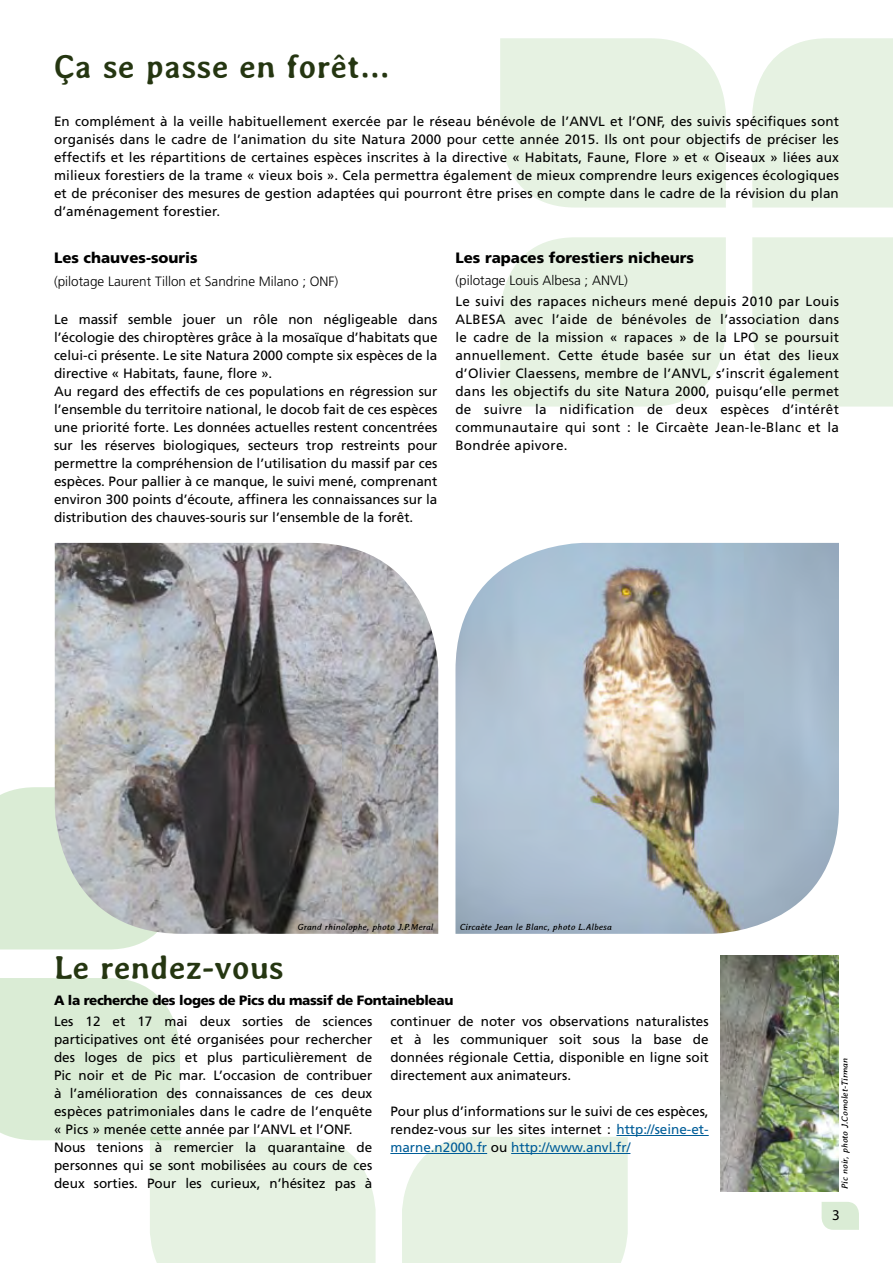
<style>
.page{position:relative;width:893px;height:1263px;background:#fff}
.page>*{position:absolute;margin:0;border:0;box-sizing:border-box;transform-origin:0 0}
.t1{font:700 33px "Averia";color:#253611}
.t2{font:900 15px "Frutiger LT Std";color:#000}
.t3{font:15px "Myriad Pro";color:#000}
.t4{font:13.5px/18px "Frutiger LT Std";color:#000;text-align:justify}
.t5{font:300 13.5px "Frutiger LT Std";color:#000}
.t6{font:900 13.5px "Frutiger LT Std";letter-spacing:-.025em;color:#000}
.t7{font:italic 9px "Averia";color:#000}
.s1{color:#005d98}
</style>
<div class="page">
<div style="left:0;top:787px;width:155px;height:162px;background:#daecd5"></div>
<div style="left:402px;top:1137px;width:226px;height:126px;background:#e6f2e2"></div>
<svg style="left:0;top:978px;width:376px;height:285px"></svg>
<div style="left:752px;top:38px;width:141px;height:170px;background:#e6f2e2"></div>
<div style="left:752px;top:237px;width:141px;height:170px;background:#e6f2e2"></div>
<div style="left:500px;top:38px;width:226px;height:170px;background:#e6f2e2"></div>
<div style="left:500px;top:237px;width:226px;height:170px;background:#e6f2e2"></div>
<img style="left:721px;top:955px;width:118px;height:236px">
<img style="left:55px;top:543px;width:383px;height:391px">
<img style="left:455px;top:543px;width:384px;height:391px">
<hr style="left:616px;top:1135px;width:93px;height:1px;background:#005d98">
<hr style="left:390px;top:1153px;width:97px;height:1px;background:#005d98">
<hr style="left:511px;top:1153px;width:119px;height:1px;background:#005d98">
<svg style="left:822px;top:1202px;width:37px;height:28px"></svg>
<h1 class="t1" style="left:54px;top:48px;width:337px">Ça se passe en forêt…</h1>
<p class="t4" style="left:54px;top:112px;width:786px">En complément à la veille habituellement exercée par le réseau bénévole de l’ANVL et l’ONF, des suivis spécifiques sont organisés dans le cadre de l’animation du site Natura 2000 pour cette année 2015. Ils ont pour objectifs de préciser les effectifs et les répartitions de certaines espèces inscrites à la directive « Habitats, Faune, Flore » et « Oiseaux » liées aux milieux forestiers de la trame « vieux bois ». Cela permettra également de mieux comprendre leurs exigences écologiques et de préconiser des mesures de gestion adaptées qui pourront être prises en compte dans le cadre de la révision du plan d’aménagement forestier.</p>
<p class="t2" style="left:54px;top:248px;width:145px">Les chauves-souris</p>
<p class="t5" style="left:54px;top:274px;width:286px">(pilotage Laurent Tillon et Sandrine Milano ; ONF)</p>
<p class="t4" style="left:54px;top:310px;width:385px;text-align:left">Le massif semble jouer un rôle non négligeable dans l’écologie des chiroptères grâce à la mosaïque d’habitats que celui-ci présente. Le site Natura 2000 compte six espèces de la directive « Habitats, faune, flore ».<br>Au regard des effectifs de ces populations en régression sur l’ensemble du territoire national, le docob fait de ces espèces une priorité forte. Les données actuelles restent concentrées sur les réserves biologiques, secteurs trop restreints pour permettre la compréhension de l’utilisation du massif par ces espèces. Pour pallier à ce manque, le suivi mené, comprenant environ 300 points d’écoute, affinera les connaissances sur la distribution des chauves-souris sur l’ensemble de la forêt.</p>
<p class="t2" style="left:455px;top:248px;width:240px">Les rapaces forestiers nicheurs</p>
<p class="t5" style="left:455px;top:273px;width:174px">(pilotage Louis Albesa ; ANVL)</p>
<p class="t4" style="left:455px;top:292px;width:385px">Le suivi des rapaces nicheurs mené depuis 2010 par Louis ALBESA avec l’aide de bénévoles de l’association dans le cadre de la mission « rapaces » de la LPO se poursuit annuellement. Cette étude basée sur un état des lieux d’Olivier Claessens, membre de l’ANVL, s’inscrit également dans les objectifs du site Natura 2000, puisqu’elle permet de suivre la nidification de deux espèces d’intérêt communautaire qui sont : le Circaète Jean-le-Blanc et la Bondrée apivore.</p>
<p class="t7" style="left:297px;top:921px;width:138px">Grand rhinolophe, photo J.P.Meral</p>
<p class="t7" style="left:460px;top:921px;width:154px">Circaète Jean le Blanc, photo L.Albesa</p>
<h1 class="t1" style="left:54px;top:950px;width:232px">Le rendez-vous</h1>
<p class="t6" style="left:54px;top:992px;width:401px">A la recherche des loges de Pics du massif de Fontainebleau</p>
<p class="t4" style="left:54px;top:1012px;width:320px;text-align:left">Les 12 et 17 mai deux sorties de sciences participatives ont été organisées pour rechercher des loges de pics et plus particulièrement de Pic noir et de Pic mar. L’occasion de contribuer à l’amélioration des connaissances de ces deux espèces patrimoniales dans le cadre de l’enquête « Pics » menée cette année par l’ANVL et l’ONF.<br>Nous tenions à remercier la quarantaine de personnes qui se sont mobilisées au cours de ces deux sorties. Pour les curieux, n’hésitez pas à</p>
<p class="t4" style="left:390px;top:1012px;width:320px">continuer de noter vos observations naturalistes et à les communiquer soit sous la base de données régionale Cettia, disponible en ligne soit directement aux animateurs.</p>
<p class="t4" style="left:390px;top:1102px;width:320px">Pour plus d’informations sur le suivi de ces espèces, rendez-vous sur les sites internet : <span class="s1">http://seine-et&shy;marne.n2000.fr</span> ou <span class="s1">http://www.anvl.fr/</span></p>
<p class="t7" style="left:839px;top:1189px;width:133px;rotate:-90deg">Pic noir, photo J.Comolet-Tirman</p>
<p class="t3" style="left:832px;top:1205px;width:9px">3</p>
</div>
